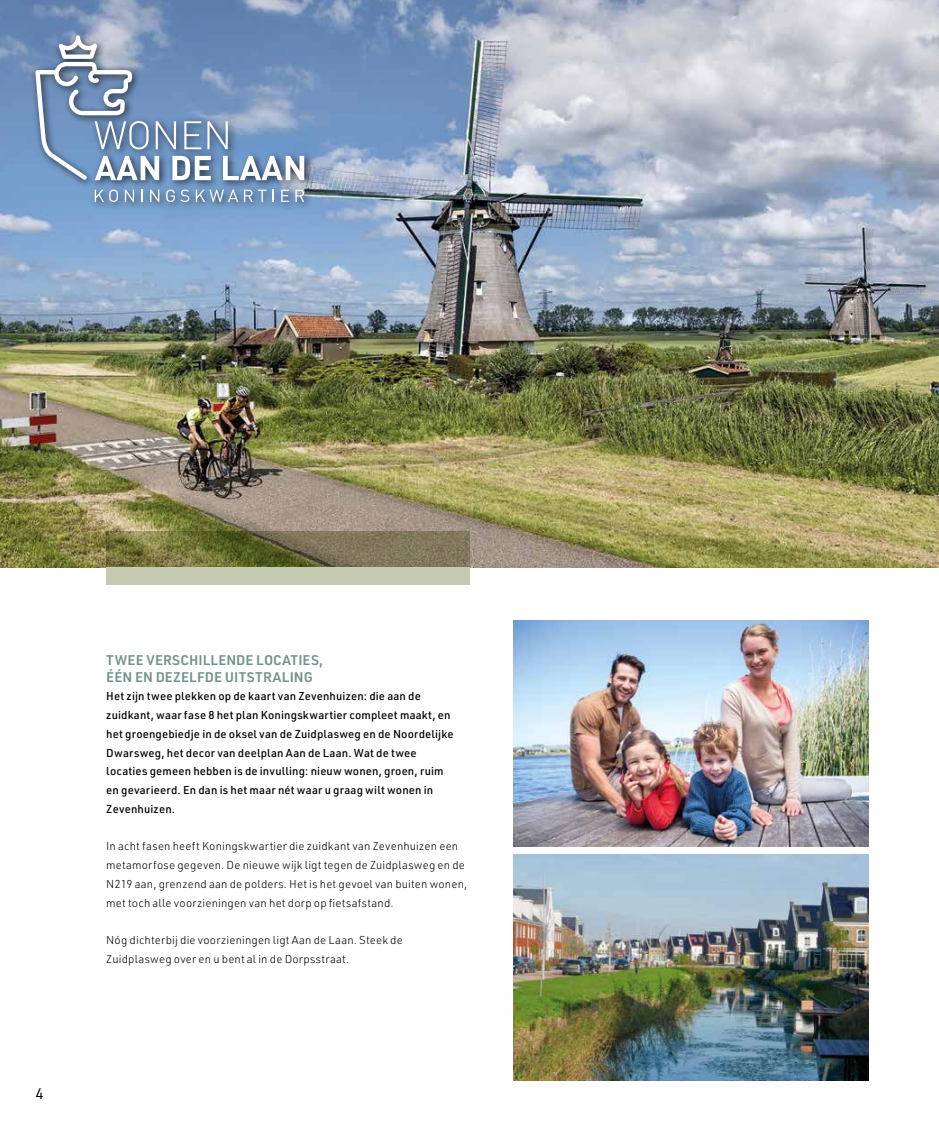
<style>
.page{position:relative;width:939px;height:1134px;background:#fff}
.page>*{position:absolute;margin:0;border:0;box-sizing:border-box;transform-origin:0 0}
.t1{font:15px "URWDIN";color:#000}
.t2{font:600 13.75px/16.2px "URWDIN";letter-spacing:.015em;color:#71928d}
.t3{font:500 11.25px/18.8px "URWDIN";letter-spacing:.01em;color:#000}
.t4{font:300 11.25px/18.8px "URWDIN";letter-spacing:.015em;color:#000}
</style>
<div class="page">
<img style="left:0;top:0;width:939px;height:567px">
<div style="left:106px;top:567px;width:363px;height:18px;background:#c5cbb1"></div>
<svg style="left:106px;top:531px;width:363px;height:36px;background:#747047"></svg>
<div style="left:30px;top:31px;width:284px;height:181px;background:#000;opacity:.75"></div>
<svg style="left:95px;top:190px;width:23px;height:12px"></svg>
<svg style="left:125px;top:190px;width:9px;height:12px"></svg>
<svg style="left:141px;top:190px;width:2px;height:12px"></svg>
<svg style="left:150px;top:190px;width:9px;height:12px"></svg>
<svg style="left:166px;top:190px;width:9px;height:12px"></svg>
<svg style="left:181px;top:190px;width:8px;height:12px"></svg>
<svg style="left:196px;top:190px;width:42px;height:12px"></svg>
<svg style="left:244px;top:190px;width:23px;height:12px"></svg>
<svg style="left:273px;top:190px;width:1px;height:12px"></svg>
<svg style="left:281px;top:190px;width:8px;height:12px"></svg>
<svg style="left:295px;top:190px;width:9px;height:12px"></svg>
<svg style="left:35px;top:35px;width:269px;height:145px;background:#829cbf"></svg>
<img style="left:514px;top:854px;width:354px;height:227px">
<img style="left:514px;top:620px;width:354px;height:227px">
<h1 class="t1" style="left:35px;top:1083px;width:10px">4</h1>
<p class="t2" style="left:106px;top:652px;width:218px">TWEE VERSCHILLENDE LOCATIES,<br>ÉÉN EN DEZELFDE UITSTRALING</p>
<p class="t3" style="left:106px;top:687px;width:349px">Het zijn twee plekken op de kaart van Zevenhuizen: die aan de zuidkant, waar fase 8 het plan Koningskwartier compleet maakt, en het groengebiedje in de oksel van de Zuidplasweg en de Noordelijke Dwarsweg, het decor van deelplan Aan de Laan. Wat de twee locaties gemeen hebben is de invulling: nieuw wonen, groen, ruim en gevarieerd. En dan is het maar nét waar u graag wilt wonen in Zevenhuizen.</p>
<p class="t4" style="left:106px;top:837px;width:362px">In acht fasen heeft Koningskwartier die zuidkant van Zevenhuizen een metamorfose gegeven. De nieuwe wijk ligt tegen de Zuidplasweg en de N219 aan, grenzend aan de polders. Het is het gevoel van buiten wonen, met toch alle voorzieningen van het dorp op fietsafstand.</p>
<p class="t4" style="left:106px;top:930px;width:298px">Nóg dichterbij die voorzieningen ligt Aan de Laan. Steek de<br>Zuidplasweg over en u bent al in de Dorpsstraat.</p>
</div>
